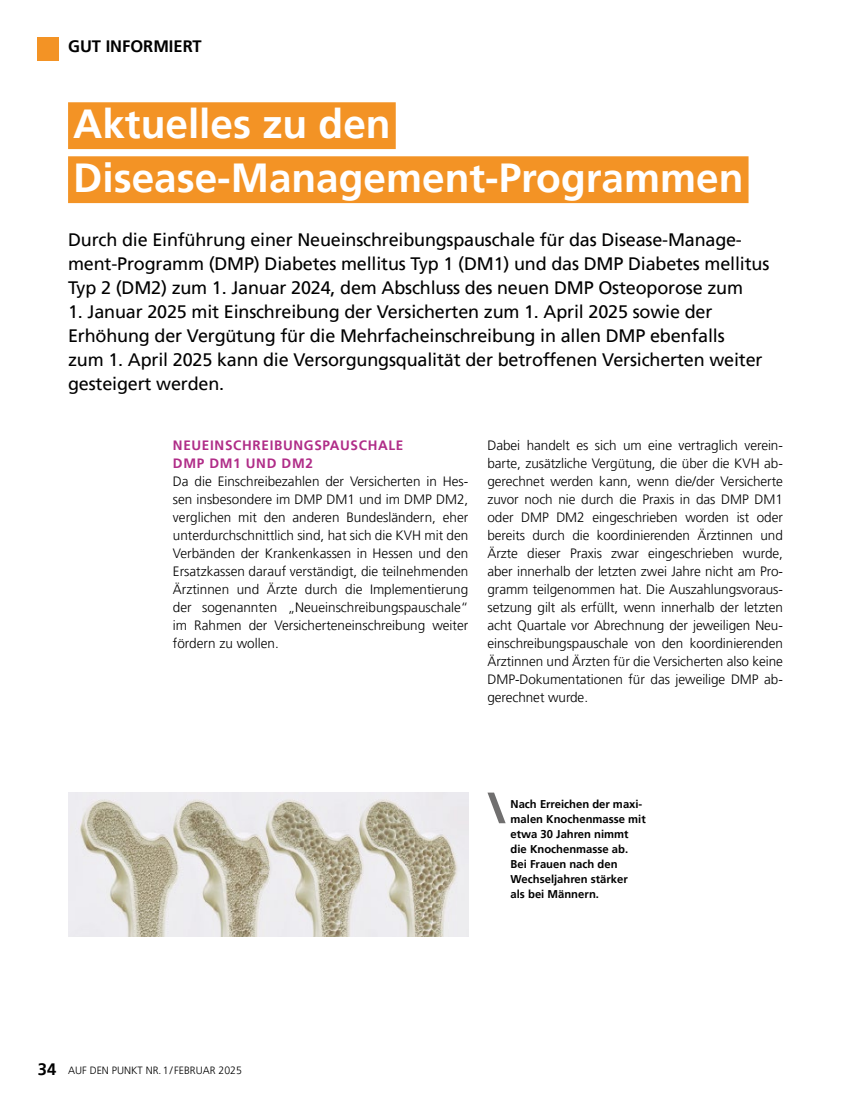
<style>
.page{position:relative;width:851px;height:1106px;background:#fff}
.page>*{position:absolute;margin:0;border:0;box-sizing:border-box;transform-origin:0 0}
.t1{font:700 40.5px/54px "Frutiger LT Pro";color:#fff}
.t2{font:18px/24px "Frutiger LT Pro";letter-spacing:-.01em;color:#000}
.t3{font:700 16.5px "Frutiger LT Pro";color:#000}
.t4{font:300 13.5px/18px "Frutiger LT Pro";letter-spacing:-.005em;color:#000;text-align:justify}
.t5{font:700 13.5px/18px "Frutiger LT Pro";letter-spacing:.05em;color:#b02d88}
.t6{font:700 11.25px/15px "Frutiger LT Pro";color:#000}
.t7{font:300 10.5px "Frutiger LT Pro";color:#000}
.s1{font-weight:700;font-size:16.5px}
</style>
<div class="page">
<div style="left:68px;top:102px;width:327px;height:47px;background:#f39325"></div>
<div style="left:68px;top:156px;width:680px;height:47px;background:#f39325"></div>
<img style="left:68px;top:792px;width:400px;height:144px">
<svg style="left:487px;top:792px;width:18px;height:31px"></svg>
<div style="left:37px;top:37px;width:21px;height:24px;background:#f39325"></div>
<p class="t3" style="left:68px;top:36px;width:135px">GUT INFORMIERT</p>
<h1 class="t1" style="left:73px;top:97px;width:671px">Aktuelles zu den<br>Disease-Management-Programmen</h1>
<p class="t2" style="left:68px;top:228px;width:702px">Durch die Einführung einer Neueinschreibungspauschale für das Disease-Manage&shy;ment-Programm (DMP) Diabetes mellitus Typ 1 (DM1) und das DMP Diabetes mellitus<br>Typ 2 (DM2) zum 1. Januar 2024, dem Abschluss des neuen DMP Osteoporose zum</p>
<p class="t2" style="left:68px;top:300px;width:695px">1. Januar 2025 mit Einschreibung der Versicherten zum 1. April 2025 sowie der Erhöhung der Vergütung für die Mehrfacheinschreibung in allen DMP ebenfalls zum 1. April 2025 kann die Versorgungsqualität der betroffenen Versicherten weiter gesteigert werden.</p>
<p class="t5" style="left:173px;top:436px;width:232px">NEUEINSCHREIBUNGSPAUSCHALE<br>DMP DM1 UND DM2</p>
<p class="t4" style="left:173px;top:472px;width:297px">Da die Einschreibezahlen der Versicherten in Hes&shy;sen insbesondere im DMP DM1 und im DMP DM2, verglichen mit den anderen Bundesländern, eher unterdurchschnittlich sind, hat sich die KVH mit den Verbänden der Krankenkassen in Hessen und den Ersatzkassen darauf verständigt, die teilnehmenden Ärztinnen und Ärzte durch die Implementierung der sogenannten „Neueinschreibungspauschale“ im Rahmen der Versicherteneinschreibung weiter fördern zu wollen.</p>
<p class="t4" style="left:487px;top:436px;width:297px">Dabei handelt es sich um eine vertraglich verein&shy;barte, zusätzliche Vergütung, die über die KVH ab&shy;gerechnet werden kann, wenn die/der Versicherte zuvor noch nie durch die Praxis in das DMP DM1 oder DMP DM2 eingeschrieben worden ist oder bereits durch die koordinierenden Ärztinnen und Ärzte dieser Praxis zwar eingeschrieben wurde, aber innerhalb der letzten zwei Jahre nicht am Pro&shy;gramm teilgenommen hat. Die Auszahlungsvoraus&shy;setzung gilt als erfüllt, wenn innerhalb der letzten acht Quartale vor Abrechnung der jeweiligen Neu&shy;einschreibungspauschale von den koordinierenden Ärztinnen und Ärzten für die Versicherten also keine DMP-Dokumentationen für das jeweilige DMP ab&shy;gerechnet wurde.</p>
<p class="t6" style="left:510px;top:796px;width:137px">Nach Erreichen der maxi&shy;malen Knochenmasse mit etwa 30 Jahren nimmt die Knochenmasse ab.<br>Bei Frauen nach den<br>Wechseljahren stärker<br>als bei Männern.</p>
<p class="t7" style="left:38px;top:1064px;width:205px"><span class="s1">34</span> AUF DEN PUNKT NR.1/ FEBRUAR 2025</p>
</div>
